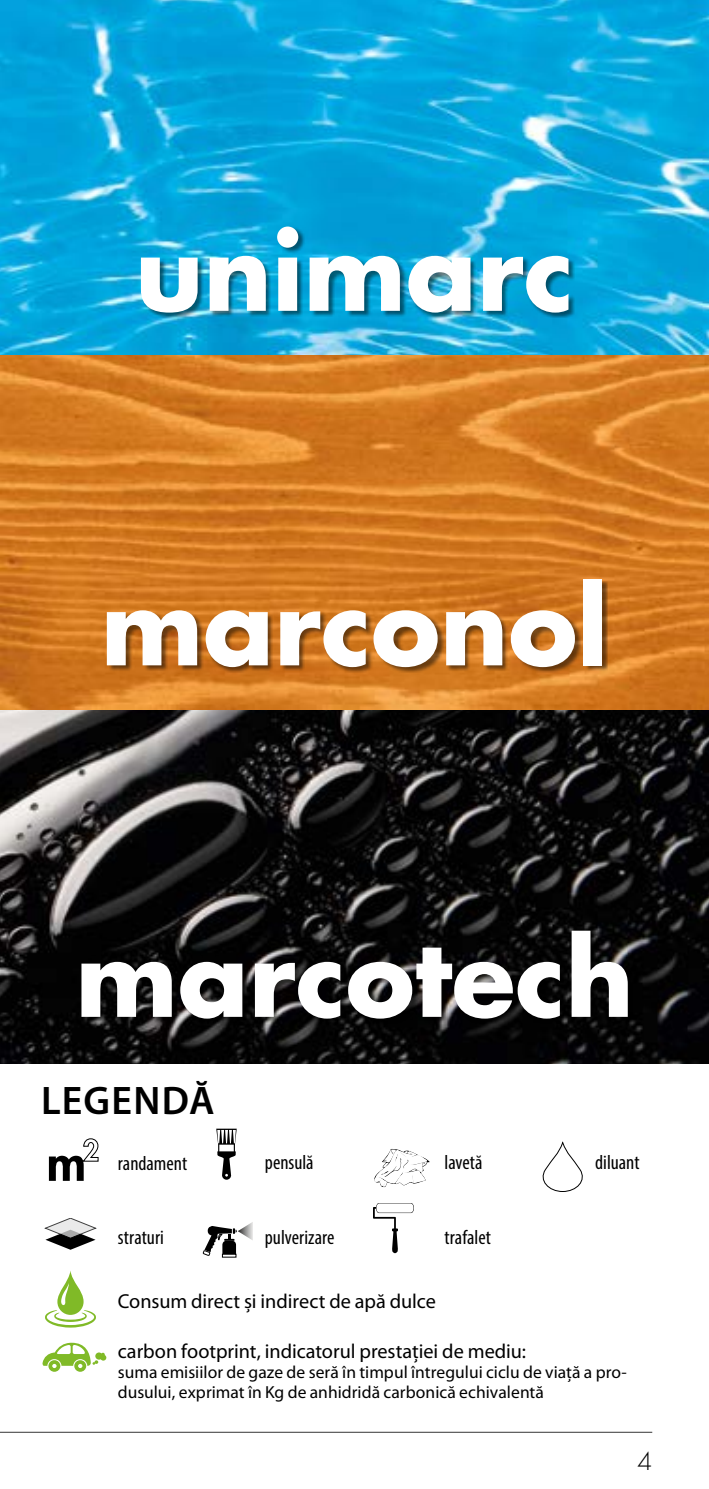
<style>
.page{position:relative;width:709px;height:1489px;background:#fff}
.page>*{position:absolute;margin:0;border:0;box-sizing:border-box;transform-origin:0 0}
.t1{font:700 103.75px "Futura";color:#fff}
.t2{font:600 40px "Myriad Pro";letter-spacing:.025em;color:#000}
.t3{font:300 23.75px "Futura";color:#000}
.t4{font:20.25px "Myriad Pro";letter-spacing:-.005em;color:#000}
.t5{font:condensed 20.25px "Myriad Pro";color:#000}
.t6{font:17.5px/19.8px "Myriad Pro";color:#000}
</style>
<div class="page">
<img style="left:0;top:709px;width:709px;height:354px">
<img style="left:0;top:354px;width:709px;height:355px">
<hr style="left:0;top:1431px;width:652px;height:1px;background:#000">
<img style="left:0;top:0;width:709px;height:354px">
<div style="left:143px;top:228px;width:431px;height:90px;background:#000;opacity:.5"></div>
<div style="left:109px;top:580px;width:499px;height:92px;background:#000;opacity:.5"></div>
<div style="left:83px;top:932px;width:549px;height:91px;background:#000;opacity:.5"></div>
<svg style="left:49px;top:1138px;width:50px;height:42px"></svg>
<svg style="left:45px;top:1218px;width:51px;height:31px"></svg>
<svg style="left:542px;top:1142px;width:41px;height:49px"></svg>
<svg style="left:216px;top:1128px;width:21px;height:51px"></svg>
<svg style="left:373px;top:1203px;width:41px;height:50px"></svg>
<svg style="left:203px;top:1222px;width:50px;height:33px"></svg>
<svg style="left:42px;top:1342px;width:64px;height:29px"></svg>
<svg style="left:45px;top:1271px;width:51px;height:56px"></svg>
<svg style="left:374px;top:1149px;width:56px;height:38px"></svg>
<h1 class="t1" style="left:135px;top:203px;width:440px">unimarc</h1>
<h1 class="t1" style="left:101px;top:557px;width:509px">marconol</h1>
<h1 class="t1" style="left:75px;top:908px;width:560px">marcotech</h1>
<h2 class="t2" style="left:41px;top:1074px;width:175px">LEGENDĂ</h2>
<p class="t5" style="left:118px;top:1151px;width:71px">randament</p>
<p class="t5" style="left:118px;top:1224px;width:48px">straturi</p>
<p class="t5" style="left:265px;top:1150px;width:50px">pensulă</p>
<p class="t5" style="left:595px;top:1150px;width:46px">diluant</p>
<p class="t5" style="left:444px;top:1150px;width:40px">lavetă</p>
<p class="t5" style="left:265px;top:1224px;width:71px">pulverizare</p>
<p class="t5" style="left:444px;top:1224px;width:48px">trafalet</p>
<p class="t4" style="left:118px;top:1289px;width:319px">Consum direct și indirect de apă dulce</p>
<p class="t4" style="left:118px;top:1339px;width:410px">carbon footprint, indicatorul prestației de mediu:</p>
<p class="t6" style="left:118px;top:1362px;width:510px">suma emisiilor de gaze de seră în timpul întregului ciclu de viață a pro&shy;dusului, exprimat în Kg de anhidridă carbonică echivalentă</p>
<h3 class="t3" style="left:637px;top:1446px;width:16px">4</h3>
</div>
